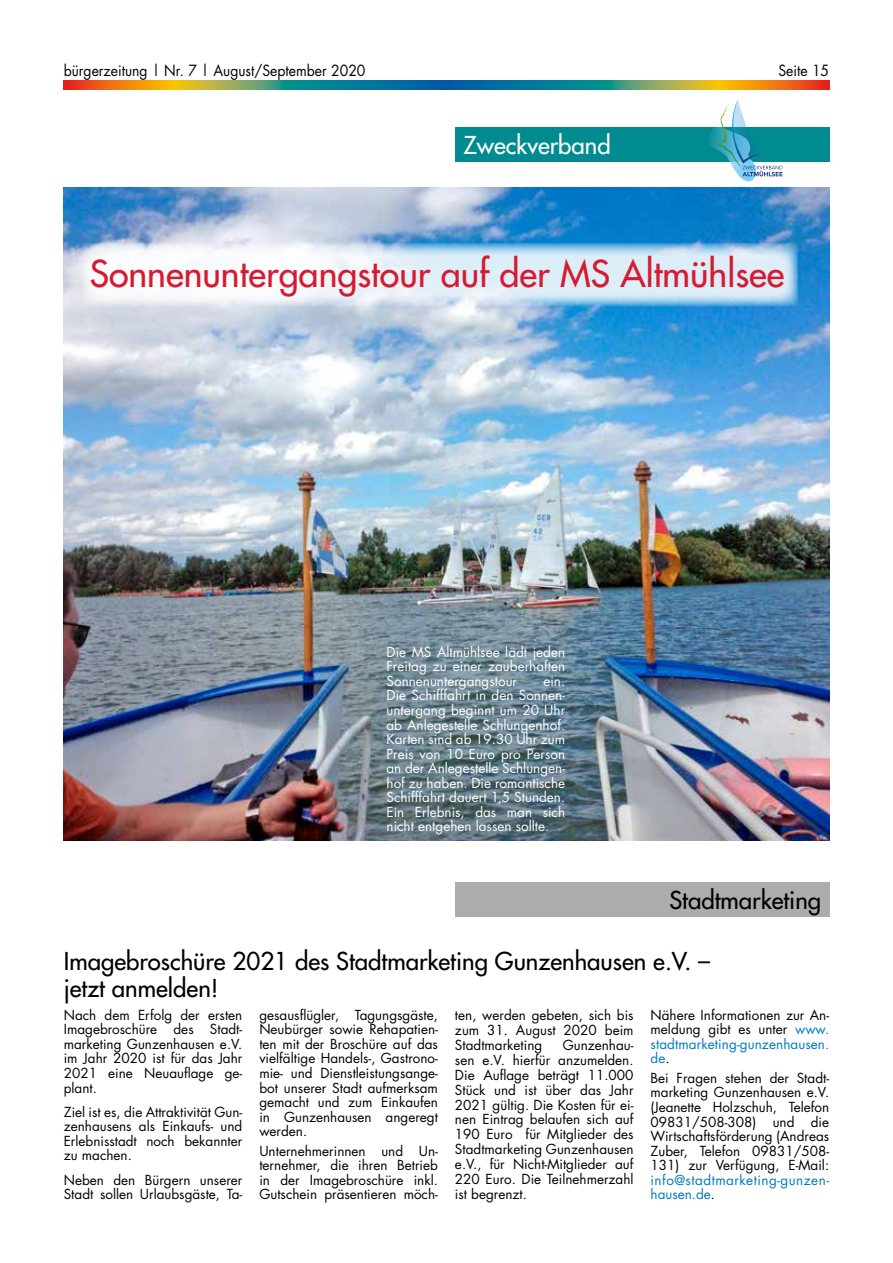
<style>
.page{position:relative;width:893px;height:1263px;background:#fff}
.page>*{position:absolute;margin:0;border:0;box-sizing:border-box;transform-origin:0 0}
.t1{font:36px "Futura";color:#d51b32}
.t2{font:24px/27px "Futura";color:#000}
.t3{font:24px "Futura";color:#fff}
.t4{font:15px "Futura";color:#000;scale:.93 1}
.t5{font:13.5px/14.5px "Futura";color:#000;text-align:justify}
.t6{font:13.5px/14.5px "Futura";color:#fff;text-align:justify}
.t7{font:13.5px/14.5px "Futura";letter-spacing:.035em;color:#007ac2}
.s1{color:#007ac2}
.s2{color:#000}
</style>
<div class="page">
<svg style="left:64px;top:81px;width:382px;height:8px;background:#71865e"></svg>
<svg style="left:446px;top:81px;width:383px;height:8px;background:#70865e"></svg>
<div style="left:456px;top:883px;width:374px;height:34px;background:#abacac"></div>
<img style="left:64px;top:187px;width:765px;height:654px">
<svg style="left:82px;top:243px;width:716px;height:63px"></svg>
<div style="left:455px;top:127px;width:374px;height:34px;background:#008b91"></div>
<svg style="left:707px;top:100px;width:75px;height:82px"></svg>
<p class="t4" style="left:64px;top:60px;width:326px">bürgerzeitung | Nr. 7 | August/September 2020</p>
<p class="t4" style="left:778px;top:60px;width:56px">Seite 15</p>
<h2 class="t3" style="left:464px;top:129px;width:149px">Zweckverband</h2>
<h1 class="t1" style="left:90px;top:251px;width:696px">Sonnenuntergangstour auf der MS Altmühlsee</h1>
<p class="t6" style="left:387px;top:644px;width:180px">Die MS Altmühlsee lädt jeden Freitag zu einer zauberhaften Sonnenuntergangstour</p>
<p class="t6" style="left:387px;top:673px;width:180px;text-indent:157px">ein.<br>Die Schifffahrt in den Sonnen&shy;untergang beginnt um 20 Uhr ab Anlegestelle Schlungenhof.<br>Karten sind ab 19.30 Uhr zum Preis von 10 Euro pro Person an der Anlegestelle Schlungen&shy;hof zu haben. Die romantische Schifffahrt dauert 1,5 Stunden.<br>Ein Erlebnis, das man sich nicht entgehen lassen sollte.</p>
<h2 class="t2" style="left:669px;top:887px;width:153px">Stadtmarketing</h2>
<h2 class="t2" style="left:64px;top:947px;width:648px">Imagebroschüre 2021 des Stadtmarketing Gunzenhausen e.V. – jetzt anmelden!</h2>
<p class="t5" style="left:64px;top:1007px;width:180px">Nach dem Erfolg der ersten Imagebroschüre des Stadt&shy;marketing Gunzenhausen e.V. im Jahr 2020 ist für das Jahr 2021 eine Neuauflage ge&shy;plant.</p>
<p class="t5" style="left:64px;top:1104px;width:180px">Ziel ist es, die Attraktivität Gun&shy;zenhausens als Einkaufs- und Erlebnisstadt noch bekannter zu machen.</p>
<p class="t5" style="left:64px;top:1172px;width:180px">Neben den Bürgern unserer<br>Stadt sollen Urlaubsgäste, Ta-</p>
<p class="t5" style="left:259px;top:1007px;width:180px">gesausflügler, Tagungsgäste, Neubürger sowie Rehapatien&shy;ten mit der Broschüre auf das vielfältige Handels-, Gastrono&shy;mie- und Dienstleistungsange&shy;bot unserer Stadt aufmerksam gemacht und zum Einkaufen in Gunzenhausen angeregt werden.</p>
<p class="t5" style="left:259px;top:1143px;width:180px">Unternehmerinnen und Un&shy;ternehmer, die ihren Betrieb in der Imagebroschüre inkl.<br>Gutschein präsentieren möch-</p>
<p class="t5" style="left:455px;top:1007px;width:180px;line-height:15px">ten, werden gebeten, sich bis zum 31. August 2020 beim Stadtmarketing</p>
<p class="t5" style="left:455px;top:1037px;width:180px;line-height:15px;text-indent:108px">Gunzenhau&shy;sen e.V. hierfür anzumelden.<br>Die Auflage beträgt 11.000<br>Stück und ist über das Jahr 2021 gültig. Die Kosten für ei&shy;nen Eintrag belaufen sich auf 190 Euro für Mitglieder des Stadtmarketing Gunzenhausen e.V., für Nicht-Mitglieder auf 220 Euro. Die Teilnehmerzahl ist begrenzt.</p>
<p class="t5" style="left:651px;top:1007px;width:180px">Nähere Informationen zur An&shy;meldung gibt es unter <span class="s1">www. stadtmarketing-gunzenhausen. de</span>.</p>
<p class="t5" style="left:651px;top:1070px;width:180px">Bei Fragen stehen der Stadt&shy;marketing Gunzenhausen e.V. (Jeanette Holzschuh, Telefon 09831/508-308) und die Wirtschaftsförderung (Andreas Zuber, Telefon 09831/508- 131) zur Verfügung, E-Mail:</p>
<p class="t7" style="left:651px;top:1172px;width:180px">info@stadtmarketing-gunzen&shy;hausen.de<span class="s2">.</span></p>
</div>
